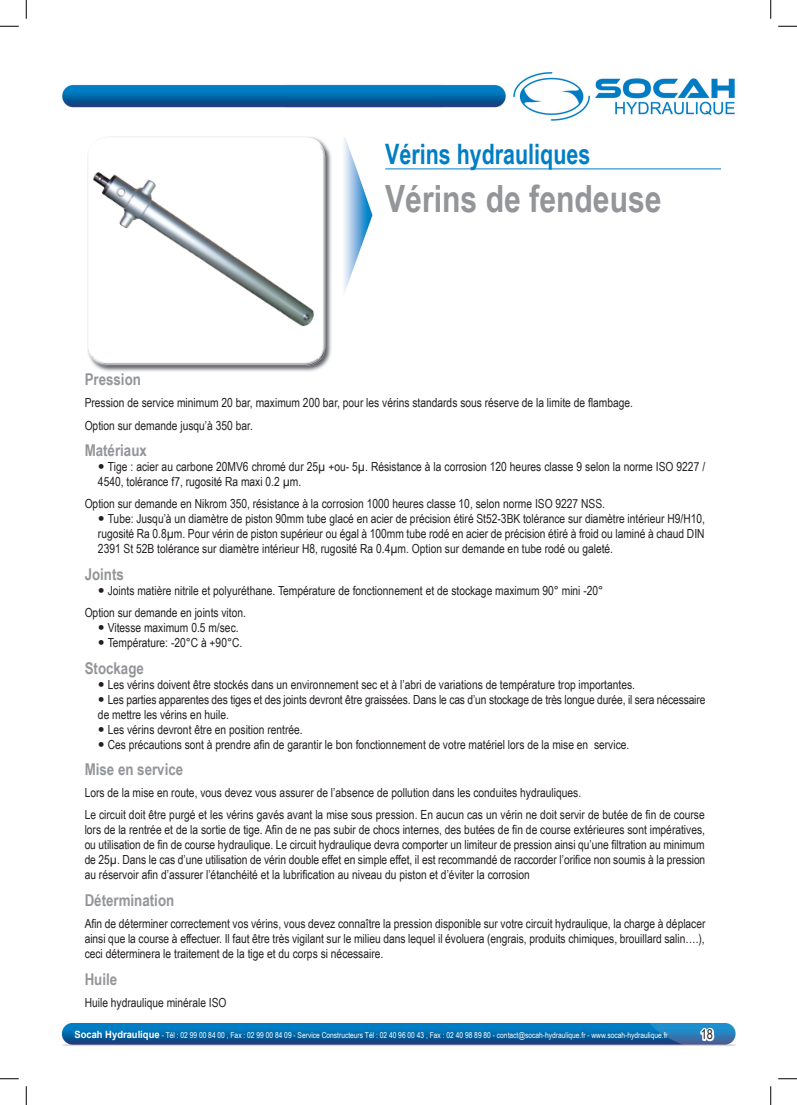
<style>
.page{position:relative;width:797px;height:1105px;background:#fff}
.page>*{position:absolute;margin:0;border:0;box-sizing:border-box;transform-origin:0 0}
.t1{font:700 37.5px "Arial Narrow";color:#939598}
.t2{font:700 28.12px "Arial Narrow";color:#007ec5;scale:.93 1}
.t3{font:700 16.25px "Arial Narrow";color:#939598}
.t4{font:13.5px "Arial Narrow";color:#231f20}
.t5{font:12.5px/15px "Arial Narrow";color:#231f20}
.t6{font:8.12px "Arial Narrow";color:#fff}
.s1{font-family:"Arial";font-weight:700;font-size:10px}
</style>
<div class="page">
<img style="left:62px;top:72px;width:673px;height:49px">
<img style="left:61px;top:1023px;width:674px;height:23px">
<svg style="left:698px;top:1023px;width:20px;height:21px"></svg>
<img style="left:87px;top:140px;width:244px;height:232px">
<img style="left:88px;top:154px;width:1px;height:194px">
<img style="left:320px;top:150px;width:5px;height:208px">
<svg style="left:320px;top:143px;width:4px;height:7px"></svg>
<img style="left:89px;top:150px;width:1px;height:208px">
<hr style="left:385px;top:168px;width:336px;height:1px;background:#007ec5">
<img style="left:344px;top:137px;width:29px;height:156px">
<img style="left:90px;top:136px;width:230px;height:230px">
<svg style="left:0;top:25px;width:19px;height:2px"></svg>
<svg style="left:778px;top:25px;width:19px;height:2px"></svg>
<svg style="left:0;top:1078px;width:19px;height:1px"></svg>
<svg style="left:778px;top:1078px;width:19px;height:1px"></svg>
<svg style="left:25px;top:0;width:2px;height:19px"></svg>
<svg style="left:25px;top:1086px;width:2px;height:19px"></svg>
<svg style="left:770px;top:0;width:1px;height:19px"></svg>
<svg style="left:770px;top:1086px;width:1px;height:19px"></svg>
<h2 class="t2" style="left:385px;top:133px;width:222px">Vérins hydrauliques</h2>
<h1 class="t1" style="left:385px;top:170px;width:278px">Vérins de fendeuse</h1>
<h3 class="t3" style="left:85px;top:367px;width:58px">Pression</h3>
<p class="t5" style="left:85px;top:391px;width:550px;line-height:22.1px">Pression de service minimum 20 bar, maximum 200 bar, pour les vérins standards sous réserve de la limite de flambage.<br>Option sur demande jusqu’à 350 bar.</p>
<h3 class="t3" style="left:85px;top:438px;width:64px">Matériaux</h3>
<p class="t5" style="left:98px;top:459px;width:608px;text-indent:10px">Tige : acier au carbone 20MV6 chromé dur 25µ +ou- 5µ. Résistance à la corrosion 120 heures classe 9 selon la norme ISO 9227 /<br>4540, tolérance f7, rugosité Ra maxi 0.2 µm.</p>
<p class="t5" style="left:85px;top:496px;width:522px">Option sur demande en Nikrom 350, résistance à la corrosion 1000 heures classe 10, selon norme ISO 9227 NSS.</p>
<p class="t5" style="left:108px;top:511px;width:599px">Tube: Jusqu’à un diamètre de piston 90mm tube glacé en acier de précision étiré St52-3BK tolérance sur diamètre intérieur H9/H10,</p>
<p class="t5" style="left:98px;top:526px;width:608px">rugosité Ra 0.8µm. Pour vérin de piston supérieur ou égal à 100mm tube rodé en acier de précision étiré à froid ou laminé à chaud DIN</p>
<p class="t5" style="left:98px;top:541px;width:516px">2391 St 52B tolérance sur diamètre intérieur H8, rugosité Ra 0.4µm. Option sur demande en tube rodé ou galeté.</p>
<h3 class="t3" style="left:85px;top:562px;width:41px">Joints</h3>
<p class="t5" style="left:85px;top:579px;width:520px;line-height:22.1px;text-indent:23px">Joints matière nitrile et polyuréthane. Température de fonctionnement et de stockage maximum 90° mini -20°<br>Option sur demande en joints viton.</p>
<p class="t5" style="left:108px;top:619px;width:136px">Vitesse maximum 0.5 m/sec.<br>Température: -20°C à +90°C.</p>
<h3 class="t3" style="left:85px;top:655px;width:61px">Stockage</h3>
<p class="t5" style="left:108px;top:676px;width:529px">Les vérins doivent être stockés dans un environnement sec et à l’abri de variations de température trop importantes.</p>
<p class="t5" style="left:108px;top:691px;width:599px">Les parties apparentes des tiges et des joints devront être graissées. Dans le cas d’un stockage de très longue durée, il sera nécessaire</p>
<p class="t5" style="left:98px;top:706px;width:133px">de mettre les vérins en huile.</p>
<p class="t5" style="left:108px;top:721px;width:196px">Les vérins devront être en position rentrée.</p>
<p class="t5" style="left:108px;top:736px;width:523px">Ces précautions sont à prendre afin de garantir le bon fonctionnement de votre matériel lors de la mise en service.</p>
<h3 class="t3" style="left:85px;top:757px;width:100px">Mise en service</h3>
<p class="t5" style="left:85px;top:781px;width:621px;line-height:22.1px">Lors de la mise en route, vous devez vous assurer de l’absence de pollution dans les conduites hydrauliques.<br>Le circuit doit être purgé et les vérins gavés avant la mise sous pression. En aucun cas un vérin ne doit servir de butée de fin de course</p>
<p class="t5" style="left:85px;top:822px;width:622px;text-align:justify">lors de la rentrée et de la sortie de tige. Afin de ne pas subir de chocs internes, des butées de fin de course extérieures sont impératives, ou utilisation de fin de course hydraulique. Le circuit hydraulique devra comporter un limiteur de pression ainsi qu’une filtration au minimum de 25µ. Dans le cas d’une utilisation de vérin double effet en simple effet, il est recommandé de raccorder l’orifice non soumis à la pression au réservoir afin d’assurer l’étanchéité et la lubrification au niveau du piston et d’éviter la corrosion</p>
<h3 class="t3" style="left:85px;top:888px;width:91px">Détermination</h3>
<p class="t5" style="left:85px;top:915px;width:622px;text-align:justify">Afin de déterminer correctement vos vérins, vous devez connaître la pression disponible sur votre circuit hydraulique, la charge à déplacer ainsi que la course à effectuer. Il faut être très vigilant sur le milieu dans lequel il évoluera (engrais, produits chimiques, brouillard salin….), ceci déterminera le traitement de la tige et du corps si nécessaire.</p>
<h3 class="t3" style="left:85px;top:966px;width:34px">Huile</h3>
<p class="t5" style="left:85px;top:994px;width:143px">Huile hydraulique minérale ISO</p>
<p class="t6" style="left:74px;top:1029px;width:595px"><span class="s1">Socah Hydraulique</span> - Tél : 02 99 00 84 00 , Fax : 02 99 00 84 09 - Service Constructeurs Tél : 02 40 96 00 43 , Fax : 02 40 98 89 80 - contact@socah-hydraulique.fr - www.socah-hydraulique.fr</p>
<p class="t4" style="left:700px;top:1025px;width:14px">18</p>
</div>
